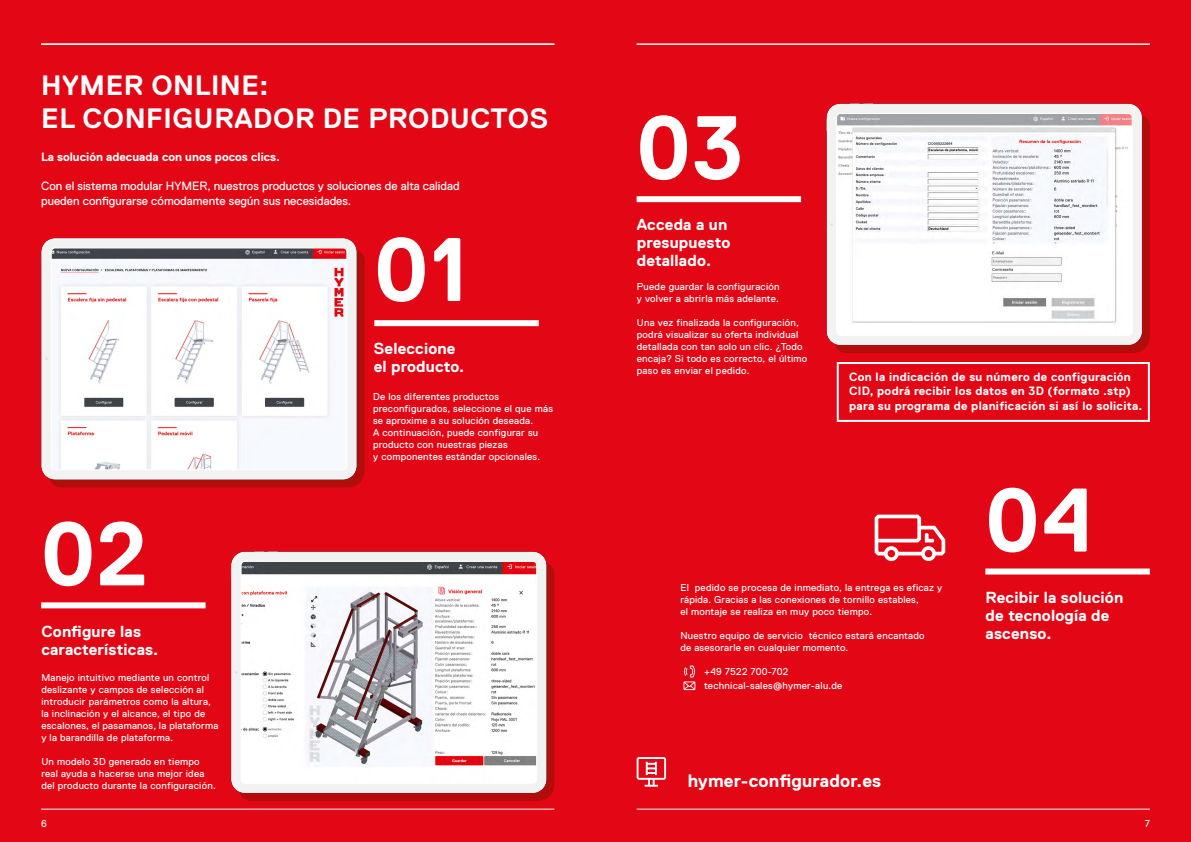
<style>
.page{position:relative;width:1191px;height:842px;background:#e30715}
.page>*{position:absolute;margin:0;border:0;box-sizing:border-box;transform-origin:0 0}
.t1{font:700 90px "Replica Pro";letter-spacing:.02em;color:#fff}
.t2{font:700 28px/33.6px "Replica Pro";letter-spacing:.02em;color:#fff}
.t3{font:700 18px "Replica Pro";letter-spacing:.01em;color:#fff}
.t4{font:700 16px/18px "Replica Pro";letter-spacing:.01em;color:#fff}
.t5{font:700 12px/14.4px "Replica Pro";letter-spacing:.025em;color:#fff}
.t6{font:12px/14.4px "Replica Pro";color:#fff}
.t7{font:700 12px "Replica Pro";color:#fff}
.t8{font:10px/12px "Replica Pro";letter-spacing:.025em;color:#fff}
</style>
<div class="page">
<hr style="left:41px;top:809px;width:513px;height:1px;background:#fff">
<hr style="left:41px;top:44px;width:513px;height:1px;background:#fff">
<div style="left:374px;top:320px;width:165px;height:6px;background:#fff"></div>
<div style="left:41px;top:602px;width:165px;height:6px;background:#fff"></div>
<svg style="left:50px;top:249px;width:314px;height:238px;background:#b01e1b"></svg>
<div style="left:42px;top:239px;width:314px;height:240px;background:#f3f2f2;border-radius:13px"></div>
<svg style="left:240px;top:563px;width:314px;height:238px;background:#b72927"></svg>
<svg style="left:253px;top:551px;width:25px;height:1px"></svg>
<div style="left:232px;top:553px;width:313px;height:239px;background:#f3f2f2;border-radius:13px"></div>
<hr style="left:636px;top:44px;width:513px;height:1px;background:#fff">
<hr style="left:636px;top:809px;width:513px;height:1px;background:#fff">
<svg style="left:835px;top:115px;width:314px;height:238px;background:#b82523"></svg>
<svg style="left:848px;top:103px;width:25px;height:1px"></svg>
<svg style="left:826px;top:117px;width:1px;height:14px"></svg>
<div style="left:827px;top:105px;width:314px;height:239px;background:#f3f2f2;border-radius:13px"></div>
<div style="left:636px;top:196px;width:165px;height:6px;background:#fff"></div>
<div style="left:985px;top:568px;width:164px;height:6px;background:#fff"></div>
<svg style="left:874px;top:515px;width:71px;height:46px"></svg>
<svg style="left:636px;top:757px;width:30px;height:30px"></svg>
<img style="left:53px;top:250px;width:292px;height:218px">
<div style="left:51px;top:248px;width:296px;height:222px;border:1px solid #fff;border-radius:4px"></div>
<img style="left:241px;top:563px;width:295px;height:220px">
<div style="left:241px;top:561px;width:296px;height:222px;border:1px solid #fff;border-radius:4px"></div>
<img style="left:838px;top:115px;width:294px;height:220px">
<div style="left:836px;top:113px;width:296px;height:222px;border:1px solid #fff;border-radius:4px"></div>
<svg style="left:683px;top:666px;width:12px;height:24px"></svg>
<div style="left:836px;top:362px;width:313px;height:60px;border:2px solid #fff"></div>
<h2 class="t2" style="left:41px;top:68px;width:508px">HYMER ONLINE:<br>EL CONFIGURADOR DE PRODUCTOS</h2>
<p class="t7" style="left:41px;top:151px;width:240px">La solución adecuada con unos pocos clics.</p>
<p class="t6" style="left:41px;top:179px;width:420px">Con el sistema modular HYMER, nuestros productos y soluciones de alta calidad pueden configurarse cómodamente según sus necesidades.</p>
<h1 class="t1" style="left:374px;top:220px;width:95px">01</h1>
<h3 class="t4" style="left:374px;top:340px;width:92px">Seleccione el producto.</h3>
<h1 class="t1" style="left:41px;top:504px;width:108px">02</h1>
<h3 class="t4" style="left:41px;top:622px;width:118px">Configure las características.</h3>
<p class="t8" style="left:41px;top:671px;width:179px">Manejo intuitivo mediante un control deslizante y campos de selección al introducir parámetros como la altura, la inclinación y el alcance, el tipo de escalones, el pasamanos, la plataforma y la barandilla de plataforma.</p>
<p class="t8" style="left:41px;top:755px;width:176px">Un modelo 3D generado en tiempo real ayuda a hacerse una mejor idea del producto durante la configuración.</p>
<p class="t8" style="left:41px;top:817px;width:7px">6</p>
<p class="t8" style="left:373px;top:391px;width:181px">De los diferentes productos preconfigurados, seleccione el que más se aproxime a su solución deseada.<br>A continuación, puede configurar su producto con nuestras piezas<br>y componentes estándar opcionales.</p>
<h1 class="t1" style="left:636px;top:98px;width:108px">03</h1>
<h3 class="t4" style="left:637px;top:216px;width:95px">Acceda a un presupuesto detallado.</h3>
<p class="t8" style="left:637px;top:280px;width:144px">Puede guardar la configuración y volver a abrirla más adelante.</p>
<p class="t8" style="left:637px;top:316px;width:172px">Una vez finalizada la configuración, podrá visualizar su oferta individual detallada con tan solo un clic. ¿Todo encaja? Si todo es correcto, el último paso es enviar el pedido.</p>
<p class="t5" style="left:849px;top:370px;width:295px">Con la indicación de su número de configuración<br>CID, podrá recibir los datos en 3D (formato .stp) para su programa de planificación si así lo solicita.</p>
<h1 class="t1" style="left:985px;top:470px;width:110px">04</h1>
<p class="t8" style="left:680px;top:582px;width:263px">El pedido se procesa de inmediato, la entrega es eficaz y rápida. Gracias a las conexiones de tornillo estables,<br>el montaje se realiza en muy poco tiempo.</p>
<p class="t8" style="left:680px;top:630px;width:246px">Nuestro equipo de servicio técnico estará encantado de asesorarle en cualquier momento.</p>
<p class="t8" style="left:704px;top:665px;width:140px;line-height:14px">+49 7522 700-702 technical-sales@hymer-alu.de</p>
<h3 class="t3" style="left:687px;top:770px;width:195px">hymer-configurador.es</h3>
<h3 class="t4" style="left:985px;top:588px;width:139px">Recibir la solución de tecnología de ascenso.</h3>
<p class="t8" style="left:1144px;top:817px;width:7px">7</p>
</div>
